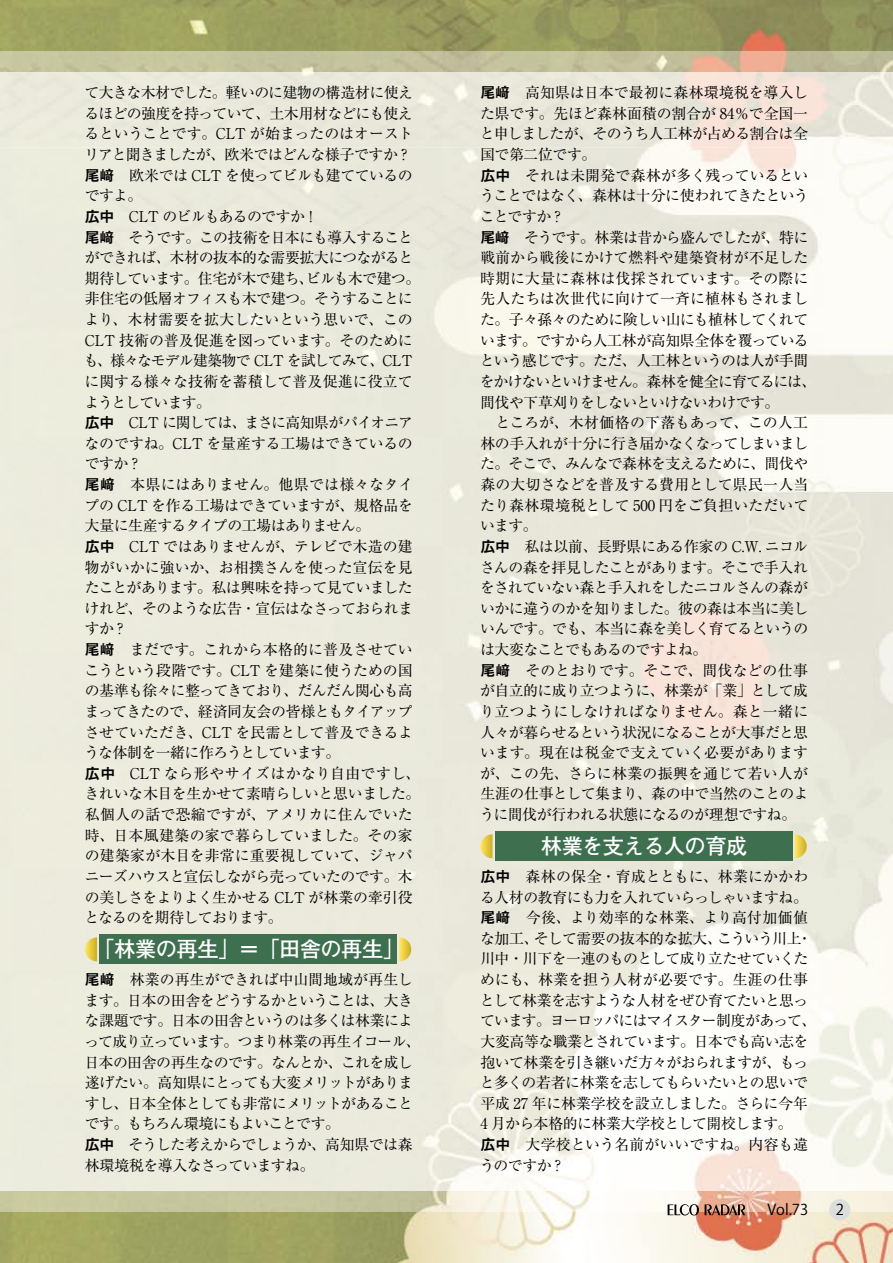
<style>
.page{position:relative;width:893px;height:1263px;background:#fff}
.page>*{position:absolute;margin:0;border:0;box-sizing:border-box;transform-origin:0 0}
.t1{font:700 21.3px "Futo Go B101 Pro";letter-spacing:-.025em;color:#fff}
.t2{font:14.85px/20.5px "Ryumin Pro";letter-spacing:-.03em;color:#000}
.t3{font:14.85px "Koz Go Pro";color:#000}
.s1{font-family:"Midashi Go MB31"}
</style>
<div class="page">
<img style="left:0;top:0;width:893px;height:72px">
<img style="left:0;top:1191px;width:893px;height:72px">
<img style="left:0;top:72px;width:893px;height:1119px">
<div style="left:99px;top:934px;width:298px;height:30px;background:#3e7050"></div>
<svg style="left:85px;top:937px;width:12px;height:24px"></svg>
<svg style="left:399px;top:937px;width:12px;height:24px"></svg>
<div style="left:495px;top:831px;width:297px;height:30px;background:#3e7050"></div>
<svg style="left:480px;top:834px;width:12px;height:24px"></svg>
<svg style="left:795px;top:834px;width:12px;height:24px"></svg>
<svg style="left:668px;top:1204px;width:31px;height:11px"></svg>
<svg style="left:705px;top:1204px;width:40px;height:11px"></svg>
<div style="left:829px;top:1199px;width:21px;height:21px;background:#dcdddd;border-radius:50%"></div>
<p class="t2" style="left:84px;top:81px;width:338px">て大きな木材でした。軽いのに建物の構造材に使えるほどの強度を持っていて、土木用材などにも使えるということです。CLT が始まったのはオーストリアと聞きましたが、欧米ではどんな様子ですか？<span class="s1">尾﨑</span>　欧米では CLT を使ってビルも建てているのですよ。<br><span class="s1">広中</span>　CLT のビルもあるのですか！<br><span class="s1">尾﨑</span>　そうです。この技術を日本にも導入することができれば、木材の抜本的な需要拡大につながると期待しています。住宅が木で建ち、ビルも木で建つ。非住宅の低層オフィスも木で建つ。そうすることにより、木材需要を拡大したいという思いで、この<br>CLT 技術の普及促進を図っています。そのためにも、様々なモデル建築物で CLT を試してみて、CLTに関する様々な技術を蓄積して普及促進に役立てようとしています。<br><span class="s1">広中</span>　CLT に関しては、まさに高知県がパイオニアなのですね。CLT を量産する工場はできているのですか？<br><span class="s1">尾﨑</span>　本県にはありません。他県では様々なタイプの CLT を作る工場はできていますが、規格品を大量に生産するタイプの工場はありません。<br><span class="s1">広中</span>　CLT ではありませんが、テレビで木造の建物がいかに強いか、お相撲さんを使った宣伝を見たことがあります。私は興味を持って見ていましたけれど、そのような広告・宣伝はなさっておられますか？<br><span class="s1">尾﨑</span>　まだです。これから本格的に普及させていこうという段階です。CLT を建築に使うための国の基準も徐々に整ってきており、だんだん関心も高まってきたので、経済同友会の皆様ともタイアップさせていただき、CLT を民需として普及できるような体制を一緒に作ろうとしています。<br><span class="s1">広中</span>　CLT なら形やサイズはかなり自由ですし、きれいな木目を生かせて素晴らしいと思いました。私個人の話で恐縮ですが、アメリカに住んでいた時、日本風建築の家で暮らしていました。その家の建築家が木目を非常に重要視していて、ジャパニーズハウスと宣伝しながら売っていたのです。木の美しさをよりよく生かせる CLT が林業の牽引役となるのを期待しております。</p>
<h1 class="t1" style="left:93px;top:932px;width:313px">「林業の再生」＝「田舎の再生」</h1>
<p class="t2" style="left:84px;top:968px;width:338px"><span class="s1">尾﨑</span>　林業の再生ができれば中山間地域が再生します。日本の田舎をどうするかということは、大きな課題です。日本の田舎というのは多くは林業によって成り立っています。つまり林業の再生イコール、日本の田舎の再生なのです。なんとか、これを成し遂げたい。高知県にとっても大変メリットがありますし、日本全体としても非常にメリットがあることです。もちろん環境にもよいことです。<br><span class="s1">広中</span>　そうした考えからでしょうか、高知県では森林環境税を導入なさっていますね。</p>
<p class="t2" style="left:480px;top:81px;width:338px"><span class="s1">尾﨑</span>　高知県は日本で最初に森林環境税を導入した県です。先ほど森林面積の割合が 84％で全国一と申しましたが、そのうち人工林が占める割合は全国で第二位です。<br><span class="s1">広中</span>　それは未開発で森林が多く残っているということではなく、森林は十分に使われてきたということですか？<br><span class="s1">尾﨑</span>　そうです。林業は昔から盛んでしたが、特に戦前から戦後にかけて燃料や建築資材が不足した時期に大量に森林は伐採されています。その際に先人たちは次世代に向けて一斉に植林もされました。子々孫々のために険しい山にも植林してくれています。ですから人工林が高知県全体を覆っているという感じです。ただ、人工林というのは人が手間をかけないといけません。森林を健全に育てるには、間伐や下草刈りをしないといけないわけです。<br>　ところが、木材価格の下落もあって、この人工林の手入れが十分に行き届かなくなってしまいました。そこで、みんなで森林を支えるために、間伐や森の大切さなどを普及する費用として県民一人当たり森林環境税として 500 円をご負担いただいています。<br><span class="s1">広中</span>　私は以前、長野県にある作家の C.W. ニコルさんの森を拝見したことがあります。そこで手入れをされていない森と手入れをしたニコルさんの森がいかに違うのかを知りました。彼の森は本当に美しいんです。でも、本当に森を美しく育てるというのは大変なことでもあるのですよね。<br><span class="s1">尾﨑</span>　そのとおりです。そこで、間伐などの仕事が自立的に成り立つように、林業が「業」として成り立つようにしなければなりません。森と一緒に人々が暮らせるという状況になることが大事だと思います。現在は税金で支えていく必要がありますが、この先、さらに林業の振興を通じて若い人が生涯の仕事として集まり、森の中で当然のことのように間伐が行われる状態になるのが理想ですね。</p>
<h1 class="t1" style="left:541px;top:829px;width:208px">林業を支える人の育成</h1>
<p class="t2" style="left:480px;top:865px;width:338px"><span class="s1">広中</span>　森林の保全・育成とともに、林業にかかわる人材の教育にも力を入れていらっしゃいますね。<span class="s1">尾﨑</span>　今後、より効率的な林業、より高付加価値な加工、そして需要の抜本的な拡大、こういう川上・川中・川下を一連のものとして成り立たせていくためにも、林業を担う人材が必要です。生涯の仕事として林業を志すような人材をぜひ育てたいと思っています。ヨーロッパにはマイスター制度があって、大変高等な職業とされています。日本でも高い志を抱いて林業を引き継いだ方々がおられますが、もっと多くの若者に林業を志してもらいたいとの思いで平成 27 年に林業学校を設立しました。さらに今年<br>4 月から本格的に林業大学校として開校します。<br><span class="s1">広中</span>　大学校という名前がいいですね。内容も違うのですか？</p>
<p class="t3" style="left:767px;top:1200px;width:42px">Vol.73</p>
<p class="t3" style="left:836px;top:1200px;width:10px">2</p>
</div>
